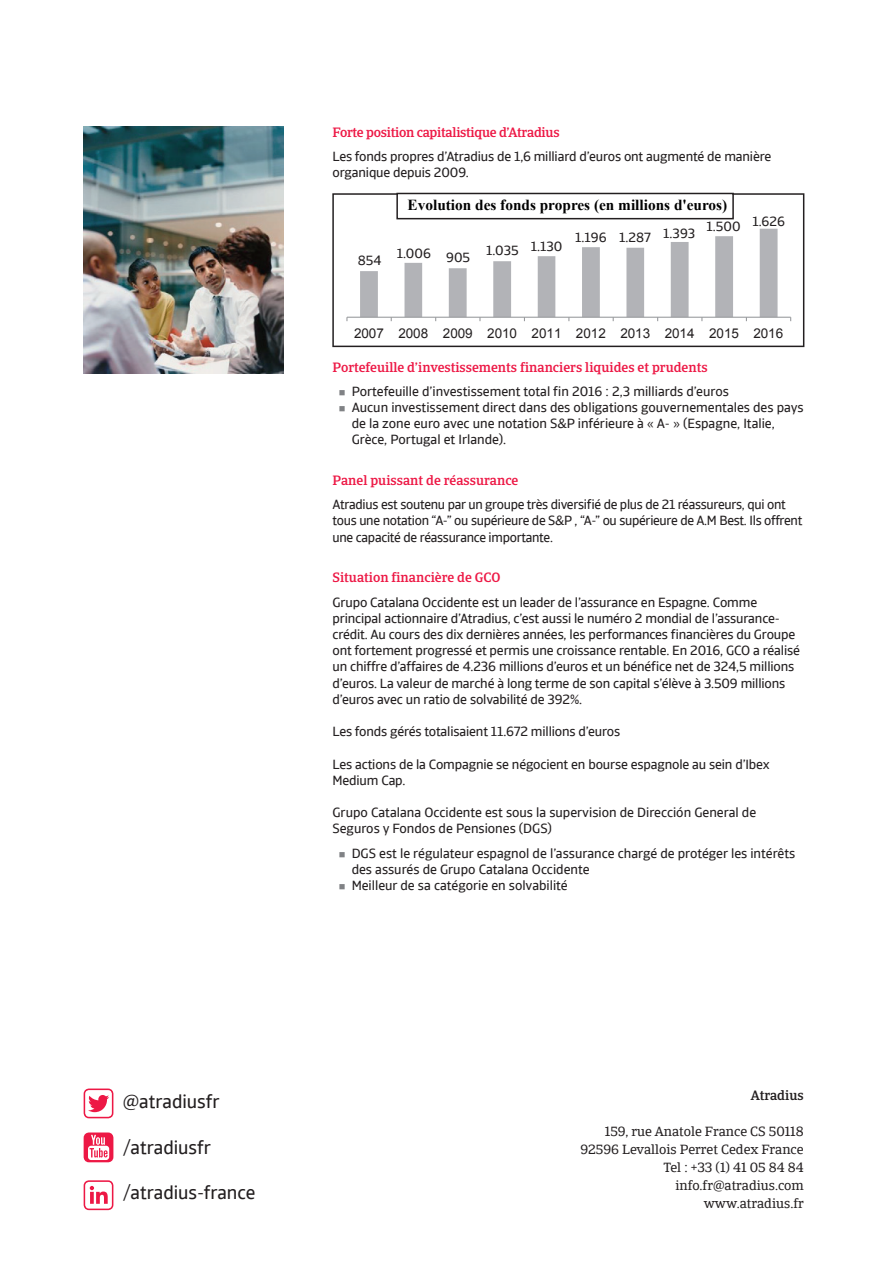
<style>
.page{position:relative;width:893px;height:1263px;background:#fff}
.page>*{position:absolute;margin:0;border:0;box-sizing:border-box;transform-origin:0 0}
.t1{font:18.9px "Catalana Sans";color:#231f20}
.t2{font:700 15.3px "Times New Roman";color:#000001}
.t3{font:13.5px/16.2px "Catalana Sans";letter-spacing:-.01em;color:#231f20}
.t4{font:13.5px/18px "Catalana";color:#231f20;text-align:right}
.t5{font:500 13.5px "Catalana";color:#ed1845}
.t6{font:13.5px "Arial";color:#231f20}
.t7{font:500 13.5px "Catalana";letter-spacing:-.02em;color:#ed1845}
.t8{font:500 13.5px "Catalana";color:#231f20}
.t9{font:12.75px "Calibri";color:#000001}
.s1{color:#808285}
</style>
<div class="page">
<svg style="left:84px;top:1088px;width:29px;height:30px"></svg>
<svg style="left:84px;top:1180px;width:29px;height:30px"></svg>
<svg style="left:84px;top:1133px;width:29px;height:29px"></svg>
<img style="left:84px;top:127px;width:200px;height:246px">
<svg style="left:332px;top:193px;width:472px;height:154px"></svg>
<svg style="left:399px;top:196px;width:332px;height:20px"></svg>
<div style="left:396px;top:193px;width:338px;height:26px;border:2px solid #231f20"></div>
<p class="t7" style="left:333px;top:124px;width:229px">Forte position capitalistique d’Atradius</p>
<p class="t3" style="left:333px;top:148px;width:440px">Les fonds propres d’Atradius de 1,6 milliard d’euros ont augmenté de manière organique depuis 2009.</p>
<p class="t2" style="left:408px;top:194px;width:321px">Evolution des fonds propres (en millions d'euros)</p>
<p class="t3" style="left:706px;top:218px;width:36px">1.500</p>
<p class="t3" style="left:663px;top:225px;width:34px">1.393</p>
<p class="t3" style="left:575px;top:229px;width:77px">1.196 1.287</p>
<p class="t9" style="left:484px;top:237px;width:31px">1.006</p>
<p class="t9" style="left:535px;top:240px;width:21px">905</p>
<p class="t9" style="left:576px;top:236px;width:31px">1.035</p>
<p class="t9" style="left:622px;top:234px;width:31px">1.130</p>
<p class="t9" style="left:668px;top:232px;width:31px">1.196</p>
<p class="t3" style="left:486px;top:240px;width:78px">1.035 1.130</p>
<p class="t9" style="left:442px;top:242px;width:21px">854</p>
<p class="t3" style="left:397px;top:245px;width:36px">1.006</p>
<p class="t9" style="left:350px;top:248px;width:21px">605</p>
<p class="t9" style="left:396px;top:246px;width:21px">690</p>
<p class="t3" style="left:446px;top:250px;width:26px">905</p>
<p class="t3" style="left:358px;top:253px;width:25px">854</p>
<p class="t3" style="left:752px;top:213px;width:34px">1.626</p>
<p class="t6" style="left:354px;top:324px;width:431px">2007 2008 2009 2010 2011 2012 2013 2014 2015 2016</p>
<p class="t5" style="left:333px;top:359px;width:377px">Portefeuille d’investissements financiers liquides et prudents</p>
<p class="t3" style="left:339px;top:383px;width:391px"><span class="s1">■</span> Portefeuille d’investissement total fin 2016 : 2,3 milliards d’euros</p>
<p class="t3" style="left:352px;top:399px;width:454px;text-indent:-13px"><span class="s1">■</span> Aucun investissement direct dans des obligations gouvernementales des pays de la zone euro avec une notation S&amp;P inférieure à « A- » (Espagne, Italie,<br>Grèce, Portugal et Irlande).</p>
<p class="t5" style="left:333px;top:472px;width:187px">Panel puissant de réassurance</p>
<p class="t3" style="left:333px;top:497px;width:471px">Atradius est soutenu par un groupe très diversifié de plus de 21 réassureurs, qui ont tous une notation “A-” ou supérieure de S&amp;P , “A-” ou supérieure de A.M Best. Ils offrent une capacité de réassurance importante.</p>
<p class="t5" style="left:333px;top:569px;width:170px">Situation financière de GCO</p>
<p class="t3" style="left:333px;top:594px;width:469px">Grupo Catalana Occidente est un leader de l’assurance en Espagne. Comme principal actionnaire d’Atradius, c’est aussi le numéro 2 mondial de l’assurance&shy;crédit. Au cours des dix dernières années, les performances financières du Groupe ont fortement progressé et permis une croissance rentable. En 2016, GCO a réalisé un chiffre d’affaires de 4.236 millions d’euros et un bénéfice net de 324,5 millions d’euros. La valeur de marché à long terme de son capital s’élève à 3.509 millions d’euros avec un ratio de solvabilité de 392%.</p>
<p class="t3" style="left:333px;top:723px;width:289px">Les fonds gérés totalisaient 11.672 millions d’euros</p>
<p class="t3" style="left:333px;top:756px;width:439px">Les actions de la Compagnie se négocient en bourse espagnole au sein d’Ibex<br>Medium Cap.</p>
<p class="t3" style="left:333px;top:804px;width:425px">Grupo Catalana Occidente est sous la supervision de Dirección General de<br>Seguros y Fondos de Pensiones (DGS)</p>
<p class="t3" style="left:352px;top:845px;width:445px;text-indent:-13px"><span class="s1">■</span> DGS est le régulateur espagnol de l’assurance chargé de protéger les intérêts des assurés de Grupo Catalana Occidente</p>
<p class="t3" style="left:339px;top:877px;width:230px"><span class="s1">■</span> Meilleur de sa catégorie en solvabilité</p>
<p class="t6" style="left:404px;top:379px;width:431px">2007 2008 2009 2010 2011 2012 2013 2014 2015 2016</p>
<h1 class="t1" style="left:123px;top:1090px;width:98px">@atradiusfr</h1>
<h1 class="t1" style="left:123px;top:1136px;width:89px">/atradiusfr</h1>
<h1 class="t1" style="left:123px;top:1181px;width:134px">/atradius-france</h1>
<p class="t8" style="left:751px;top:1087px;width:54px">Atradius</p>
<p class="t4" style="left:580px;top:1122px;width:225px">159, rue Anatole France CS 50118<br>92596 Levallois Perret Cedex France<br>Tel : +33 (1) 41 05 84 84 info.fr@atradius.com www.atradius.fr</p>
</div>
